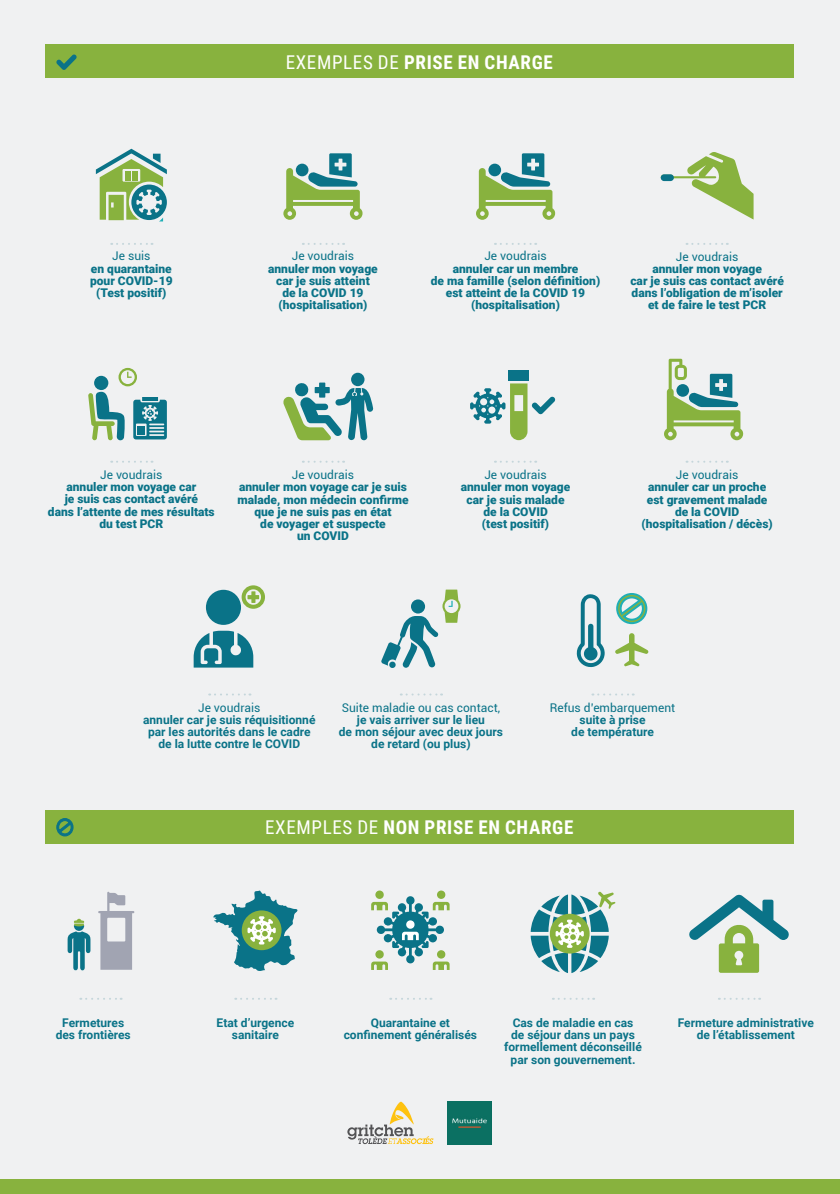
<style>
.page{position:relative;width:840px;height:1194px;background:#fff}
.page>*{position:absolute;margin:0;border:0;box-sizing:border-box;transform-origin:0 0}
.t1{font:700 19px "Roboto Condensed";letter-spacing:.035em;color:#fff}
.t2{font:900 12px/12.2px "Roboto";color:#0a7388;text-align:center}
.t3{font:700 12px/12.2px "Roboto";color:#0a7388;text-align:center}
.t4{font:12px "Roboto";color:#0a7388}
.s1{font-weight:400}
</style>
<div class="page">
<div style="left:0;top:0;width:839px;height:1193px;background:#f0f1f2"></div>
<div style="left:45px;top:45px;width:748px;height:33px;background:#88b23e"></div>
<div style="left:45px;top:810px;width:748px;height:33px;background:#88b23e"></div>
<div style="left:0;top:1179px;width:839px;height:14px;background:#88b23e"></div>
<svg style="left:96px;top:149px;width:71px;height:72px"></svg>
<svg style="left:283px;top:153px;width:79px;height:67px"></svg>
<svg style="left:476px;top:153px;width:79px;height:67px"></svg>
<svg style="left:664px;top:152px;width:89px;height:67px"></svg>
<div style="left:660px;top:174px;width:13px;height:7px;background:#0a7388;border-radius:3px"></div>
<svg style="left:88px;top:368px;width:79px;height:72px"></svg>
<svg style="left:283px;top:382px;width:90px;height:58px"></svg>
<div style="left:351px;top:373px;width:13px;height:13px;background:#0a7388;border-radius:50%"></div>
<div style="left:508px;top:370px;width:21px;height:10px;background:#0a7388"></div>
<svg style="left:470px;top:383px;width:85px;height:57px"></svg>
<svg style="left:664px;top:359px;width:79px;height:81px"></svg>
<svg style="left:247px;top:591px;width:12px;height:12px"></svg>
<svg style="left:194px;top:630px;width:59px;height:37px"></svg>
<div style="left:206px;top:589px;width:35px;height:36px;background:#0a7388;border-radius:50%"></div>
<div style="left:241px;top:585px;width:24px;height:23px;border:4px solid #88b23e;border-radius:50%"></div>
<svg style="left:381px;top:589px;width:79px;height:79px"></svg>
<svg style="left:576px;top:594px;width:28px;height:74px"></svg>
<svg style="left:615px;top:633px;width:33px;height:33px"></svg>
<svg style="left:616px;top:593px;width:32px;height:32px"></svg>
<svg style="left:111px;top:243px;width:41px;height:2px"></svg>
<svg style="left:111px;top:460px;width:41px;height:2px"></svg>
<svg style="left:209px;top:693px;width:41px;height:2px"></svg>
<svg style="left:303px;top:243px;width:41px;height:2px"></svg>
<svg style="left:303px;top:460px;width:41px;height:2px"></svg>
<svg style="left:400px;top:693px;width:42px;height:2px"></svg>
<svg style="left:495px;top:243px;width:41px;height:2px"></svg>
<svg style="left:495px;top:460px;width:41px;height:2px"></svg>
<svg style="left:592px;top:693px;width:41px;height:2px"></svg>
<svg style="left:686px;top:243px;width:41px;height:2px"></svg>
<svg style="left:686px;top:460px;width:41px;height:2px"></svg>
<svg style="left:56px;top:54px;width:21px;height:16px"></svg>
<svg style="left:56px;top:818px;width:18px;height:19px"></svg>
<svg style="left:347px;top:1101px;width:86px;height:42px"></svg>
<img style="left:447px;top:1101px;width:44px;height:43px">
<svg style="left:68px;top:918px;width:22px;height:53px"></svg>
<svg style="left:98px;top:891px;width:36px;height:78px"></svg>
<svg style="left:213px;top:890px;width:84px;height:81px"></svg>
<svg style="left:371px;top:890px;width:78px;height:79px"></svg>
<svg style="left:530px;top:891px;width:85px;height:82px"></svg>
<svg style="left:80px;top:998px;width:42px;height:1px"></svg>
<svg style="left:235px;top:998px;width:41px;height:1px"></svg>
<svg style="left:390px;top:998px;width:41px;height:1px"></svg>
<svg style="left:552px;top:998px;width:42px;height:1px"></svg>
<svg style="left:718px;top:998px;width:42px;height:1px"></svg>
<svg style="left:689px;top:894px;width:100px;height:78px"></svg>
<h1 class="t1" style="left:285px;top:49px;width:268px"><span class="s1">EXEMPLES DE</span> PRISE EN CHARGE</h1>
<p class="t4" style="left:112px;top:248px;width:40px">Je suis</p>
<p class="t2" style="left:90px;top:262px;width:84px">en quarantaine pour COVID-19 (Test positif)</p>
<p class="t4" style="left:292px;top:248px;width:64px">Je voudrais</p>
<p class="t2" style="left:268px;top:262px;width:111px">annuler mon voyage car je suis atteint de la COVID 19 (hospitalisation)</p>
<p class="t4" style="left:484px;top:248px;width:64px">Je voudrais</p>
<p class="t2" style="left:431px;top:262px;width:171px">annuler car un membre<br>de ma famille (selon définition) est atteint de la COVID 19 (hospitalisation)</p>
<p class="t4" style="left:676px;top:248px;width:64px">Je voudrais</p>
<p class="t2" style="left:630px;top:262px;width:155px">annuler mon voyage<br>car je suis cas contact avéré dans l’obligation de m’isoler et de faire le test PCR</p>
<p class="t4" style="left:100px;top:466px;width:64px">Je voudrais</p>
<p class="t2" style="left:48px;top:480px;width:168px">annuler mon voyage car<br>je suis cas contact avéré<br>dans l’attente de mes résultats du test PCR</p>
<p class="t4" style="left:292px;top:466px;width:64px">Je voudrais</p>
<p class="t2" style="left:237px;top:480px;width:172px">annuler mon voyage car je suis malade, mon médecin confirme que je ne suis pas en état<br>de voyager et suspecte<br>un COVID</p>
<p class="t4" style="left:484px;top:466px;width:64px">Je voudrais</p>
<p class="t2" style="left:460px;top:480px;width:111px">annuler mon voyage car je suis malade de la COVID<br>(test positif)</p>
<p class="t4" style="left:676px;top:466px;width:64px">Je voudrais</p>
<p class="t2" style="left:641px;top:480px;width:133px">annuler car un proche est gravement malade de la COVID (hospitalisation / décès)</p>
<p class="t4" style="left:198px;top:699px;width:64px">Je voudrais</p>
<p class="t3" style="left:143px;top:713px;width:174px">annuler car je suis réquisitionné par les autorités dans le cadre de la lutte contre le COVID</p>
<p class="t4" style="left:341px;top:699px;width:160px">Suite maladie ou cas contact,</p>
<p class="t3" style="left:339px;top:713px;width:166px">je vais arriver sur le lieu<br>de mon séjour avec deux jours de retard (ou plus)</p>
<p class="t4" style="left:550px;top:699px;width:127px">Refus d’embarquement</p>
<p class="t3" style="left:571px;top:713px;width:84px">suite à prise<br>de température</p>
<h1 class="t1" style="left:265px;top:813px;width:310px"><span class="s1">EXEMPLES DE</span> NON PRISE EN CHARGE</h1>
<p class="t3" style="left:56px;top:1016px;width:77px">Fermetures des frontières</p>
<p class="t3" style="left:216px;top:1016px;width:79px">Etat d’urgence sanitaire</p>
<p class="t3" style="left:343px;top:1016px;width:135px">Quarantaine et confinement généralisés</p>
<p class="t3" style="left:504px;top:1016px;width:139px">Cas de maladie en cas<br>de séjour dans un pays formellement déconseillé par son gouvernement.</p>
<p class="t3" style="left:677px;top:1016px;width:137px">Fermeture administrative de l’établissement</p>
</div>
